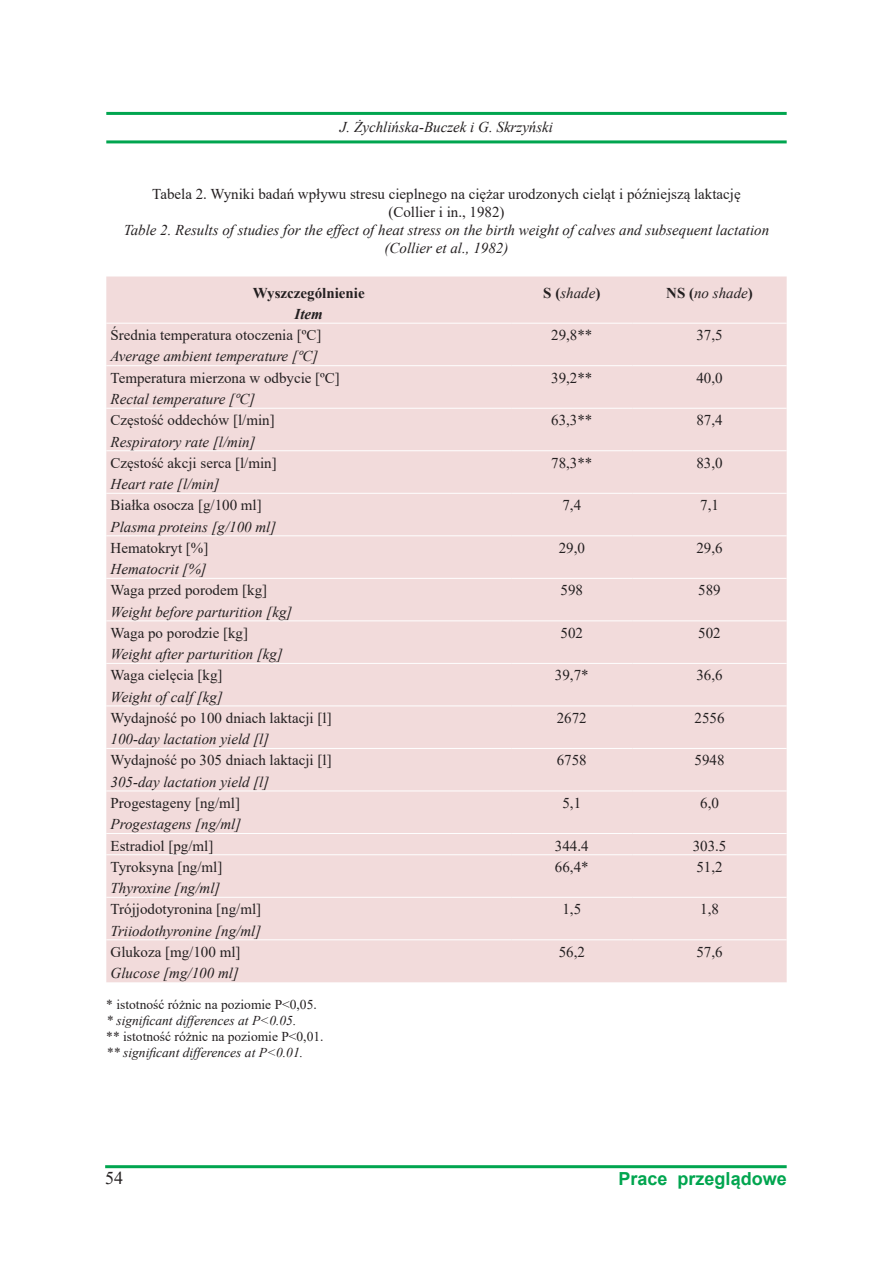
<style>
.page{position:relative;width:893px;height:1263px;background:#fff}
.page>*{position:absolute;margin:0;border:0;box-sizing:border-box;transform-origin:0 0}
.t1{font:700 18px "Arial";color:#00a54f}
.t2{font:18px "Times New Roman";color:#231f20}
.Normalny{font:15px "Times New Roman";color:#231f20}
.Normalny-2{font:italic 15px/18px "Times New Roman";color:#231f20;text-align:center}
.Normalny-3{font:700 15px "Times New Roman";color:#231f20}
.Normalny-4{font:italic 700 15px "Times New Roman";color:#231f20}
.Normalny-5{font:13.5px "Times New Roman";color:#231f20}
.Normalny-6{font:italic 13.5px "Times New Roman";color:#231f20}
.s1{font-weight:700;font-style:normal}
</style>
<div class="page">
<hr style="left:106px;top:112px;width:681px;height:3px;background:#00a54f">
<hr style="left:106px;top:140px;width:681px;height:3px;background:#00a54f">
<hr style="left:105px;top:1165px;width:682px;height:3px;background:#00a54f">
<div style="left:106px;top:276px;width:681px;height:706px;background:#f2dbdb"></div>
<hr style="left:106px;top:323px;width:405px;height:1px;background:#fff">
<hr style="left:511px;top:323px;width:121px;height:1px;background:#fff">
<hr style="left:632px;top:323px;width:155px;height:1px;background:#fff">
<hr style="left:106px;top:365px;width:405px;height:1px;background:#fff">
<hr style="left:511px;top:365px;width:121px;height:1px;background:#fff">
<hr style="left:632px;top:365px;width:155px;height:1px;background:#fff">
<hr style="left:106px;top:408px;width:405px;height:1px;background:#fff">
<hr style="left:511px;top:408px;width:121px;height:1px;background:#fff">
<hr style="left:632px;top:408px;width:155px;height:1px;background:#fff">
<hr style="left:106px;top:450px;width:405px;height:1px;background:#fff">
<hr style="left:511px;top:450px;width:121px;height:1px;background:#fff">
<hr style="left:632px;top:450px;width:155px;height:1px;background:#fff">
<hr style="left:106px;top:493px;width:405px;height:1px;background:#fff">
<hr style="left:511px;top:493px;width:121px;height:1px;background:#fff">
<hr style="left:632px;top:493px;width:155px;height:1px;background:#fff">
<hr style="left:106px;top:535px;width:405px;height:1px;background:#fff">
<hr style="left:511px;top:535px;width:121px;height:1px;background:#fff">
<hr style="left:632px;top:535px;width:155px;height:1px;background:#fff">
<hr style="left:106px;top:578px;width:405px;height:1px;background:#fff">
<hr style="left:511px;top:578px;width:121px;height:1px;background:#fff">
<hr style="left:632px;top:578px;width:155px;height:1px;background:#fff">
<hr style="left:106px;top:620px;width:405px;height:1px;background:#fff">
<hr style="left:511px;top:620px;width:121px;height:1px;background:#fff">
<hr style="left:632px;top:620px;width:155px;height:1px;background:#fff">
<hr style="left:106px;top:663px;width:405px;height:1px;background:#fff">
<hr style="left:511px;top:663px;width:121px;height:1px;background:#fff">
<hr style="left:632px;top:663px;width:155px;height:1px;background:#fff">
<hr style="left:106px;top:705px;width:405px;height:1px;background:#fff">
<hr style="left:511px;top:705px;width:121px;height:1px;background:#fff">
<hr style="left:632px;top:705px;width:155px;height:1px;background:#fff">
<hr style="left:106px;top:748px;width:405px;height:1px;background:#fff">
<hr style="left:511px;top:748px;width:121px;height:1px;background:#fff">
<hr style="left:632px;top:748px;width:155px;height:1px;background:#fff">
<hr style="left:106px;top:790px;width:405px;height:1px;background:#fff">
<hr style="left:511px;top:790px;width:121px;height:1px;background:#fff">
<hr style="left:632px;top:790px;width:155px;height:1px;background:#fff">
<hr style="left:106px;top:833px;width:405px;height:1px;background:#fff">
<hr style="left:511px;top:833px;width:121px;height:1px;background:#fff">
<hr style="left:632px;top:833px;width:155px;height:1px;background:#fff">
<hr style="left:106px;top:854px;width:405px;height:1px;background:#fff">
<hr style="left:511px;top:854px;width:121px;height:1px;background:#fff">
<hr style="left:632px;top:854px;width:155px;height:1px;background:#fff">
<hr style="left:106px;top:897px;width:405px;height:1px;background:#fff">
<hr style="left:511px;top:897px;width:121px;height:1px;background:#fff">
<hr style="left:632px;top:897px;width:155px;height:1px;background:#fff">
<hr style="left:106px;top:939px;width:405px;height:1px;background:#fff">
<hr style="left:511px;top:939px;width:121px;height:1px;background:#fff">
<hr style="left:632px;top:939px;width:155px;height:1px;background:#fff">
<p class="Normalny-2" style="left:340px;top:118px;width:215px">J. Żychlińska-Buczek i G. Skrzyński</p>
<p class="Normalny" style="left:152px;top:183px;width:590px">Tabela 2. Wyniki badań wpływu stresu cieplnego na ciężar urodzonych cieląt i późniejszą laktację</p>
<p class="Normalny" style="left:388px;top:201px;width:118px">(Collier i in., 1982)</p>
<p class="Normalny-2" style="left:124px;top:220px;width:647px">Table 2. Results of studies for the effect of heat stress on the birth weight of calves and subsequent lactation (Collier et al., 1982)</p>
<p class="Normalny-3" style="left:253px;top:282px;width:113px">Wyszczególnienie</p>
<p class="Normalny-4" style="left:295px;top:303px;width:30px">Item</p>
<p class="Normalny-2" style="left:543px;top:283px;width:59px"><span class="s1">S (</span>shade<span class="s1">)</span></p>
<p class="Normalny-2" style="left:666px;top:283px;width:88px"><span class="s1">NS (</span>no shade<span class="s1">)</span></p>
<p class="Normalny" style="left:111px;top:325px;width:212px">Średnia temperatura otoczenia [ºC]</p>
<p class="Normalny-2" style="left:111px;top:347px;width:209px">Average ambient temperature [ºC]</p>
<p class="Normalny" style="left:551px;top:325px;width:43px">29,8**</p>
<p class="Normalny" style="left:696px;top:325px;width:28px">37,5</p>
<p class="Normalny" style="left:111px;top:367px;width:231px">Temperatura mierzona w odbycie [ºC]</p>
<p class="Normalny-2" style="left:111px;top:390px;width:146px">Rectal temperature [ºC]</p>
<p class="Normalny" style="left:551px;top:367px;width:43px">39,2**</p>
<p class="Normalny" style="left:696px;top:367px;width:28px">40,0</p>
<p class="Normalny" style="left:111px;top:410px;width:166px">Częstość oddechów [l/min]</p>
<p class="Normalny-2" style="left:111px;top:432px;width:147px">Respiratory rate [l/min]</p>
<p class="Normalny" style="left:551px;top:410px;width:43px">63,3**</p>
<p class="Normalny" style="left:696px;top:410px;width:28px">87,4</p>
<p class="Normalny" style="left:111px;top:452px;width:168px">Częstość akcji serca [l/min]</p>
<p class="Normalny-2" style="left:111px;top:475px;width:111px">Heart rate [l/min]</p>
<p class="Normalny" style="left:551px;top:452px;width:43px">78,3**</p>
<p class="Normalny" style="left:696px;top:452px;width:28px">83,0</p>
<p class="Normalny" style="left:111px;top:495px;width:153px">Białka osocza [g/100 ml]</p>
<p class="Normalny-2" style="left:111px;top:517px;width:167px">Plasma proteins [g/100 ml]</p>
<p class="Normalny" style="left:562px;top:495px;width:20px">7,4</p>
<p class="Normalny" style="left:700px;top:495px;width:20px">7,1</p>
<p class="Normalny" style="left:111px;top:537px;width:99px">Hematokryt [%]</p>
<p class="Normalny-2" style="left:111px;top:560px;width:98px">Hematocrit [%]</p>
<p class="Normalny" style="left:559px;top:537px;width:28px">29,0</p>
<p class="Normalny" style="left:696px;top:537px;width:28px">29,6</p>
<p class="Normalny" style="left:111px;top:580px;width:158px">Waga przed porodem [kg]</p>
<p class="Normalny-2" style="left:111px;top:602px;width:183px">Weight before parturition [kg]</p>
<p class="Normalny" style="left:560px;top:580px;width:24px">598</p>
<p class="Normalny" style="left:698px;top:580px;width:24px">589</p>
<p class="Normalny" style="left:111px;top:622px;width:139px">Waga po porodzie [kg]</p>
<p class="Normalny-2" style="left:111px;top:645px;width:174px">Weight after parturition [kg]</p>
<p class="Normalny" style="left:560px;top:622px;width:24px">502</p>
<p class="Normalny" style="left:698px;top:622px;width:24px">502</p>
<p class="Normalny" style="left:111px;top:665px;width:114px">Waga cielęcia [kg]</p>
<p class="Normalny-2" style="left:111px;top:687px;width:114px">Weight of calf [kg]</p>
<p class="Normalny" style="left:555px;top:665px;width:35px">39,7*</p>
<p class="Normalny" style="left:696px;top:665px;width:28px">36,6</p>
<p class="Normalny" style="left:111px;top:707px;width:223px">Wydajność po 100 dniach laktacji [l]</p>
<p class="Normalny-2" style="left:111px;top:730px;width:160px">100-day lactation yield [l]</p>
<p class="Normalny" style="left:557px;top:707px;width:31px">2672</p>
<p class="Normalny" style="left:694px;top:707px;width:31px">2556</p>
<p class="Normalny" style="left:111px;top:750px;width:223px">Wydajność po 305 dniach laktacji [l]</p>
<p class="Normalny-2" style="left:111px;top:772px;width:160px">305-day lactation yield [l]</p>
<p class="Normalny" style="left:557px;top:750px;width:31px">6758</p>
<p class="Normalny" style="left:694px;top:750px;width:31px">5948</p>
<p class="Normalny" style="left:111px;top:792px;width:131px">Progestageny [ng/ml]</p>
<p class="Normalny-2" style="left:111px;top:815px;width:132px">Progestagens [ng/ml]</p>
<p class="Normalny" style="left:562px;top:792px;width:20px">5,1</p>
<p class="Normalny" style="left:700px;top:792px;width:20px">6,0</p>
<p class="Normalny" style="left:111px;top:835px;width:104px">Estradiol [pg/ml]</p>
<p class="Normalny" style="left:555px;top:835px;width:35px">344.4</p>
<p class="Normalny" style="left:693px;top:835px;width:35px">303.5</p>
<p class="Normalny" style="left:111px;top:856px;width:113px">Tyroksyna [ng/ml]</p>
<p class="Normalny-2" style="left:111px;top:879px;width:111px">Thyroxine [ng/ml]</p>
<p class="Normalny" style="left:555px;top:856px;width:35px">66,4*</p>
<p class="Normalny" style="left:696px;top:856px;width:28px">51,2</p>
<p class="Normalny" style="left:111px;top:899px;width:152px">Trójjodotyronina [ng/ml]</p>
<p class="Normalny-2" style="left:111px;top:921px;width:152px">Triiodothyronine [ng/ml]</p>
<p class="Normalny" style="left:111px;top:941px;width:131px">Glukoza [mg/100 ml]</p>
<p class="Normalny-2" style="left:111px;top:964px;width:130px">Glucose [mg/100 ml]</p>
<p class="Normalny-5" style="left:106px;top:995px;width:212px">* istotność różnic na poziomie P&lt;0,05.</p>
<p class="Normalny-6" style="left:106px;top:1011px;width:192px">* significant differences at P&lt;0.05.</p>
<p class="Normalny-5" style="left:106px;top:1027px;width:219px">** istotność różnic na poziomie P&lt;0,01.</p>
<p class="Normalny-6" style="left:106px;top:1043px;width:198px">** significant differences at P&lt;0.01.</p>
<p class="Normalny" style="left:562px;top:899px;width:20px">1,5</p>
<p class="Normalny" style="left:700px;top:899px;width:20px">1,8</p>
<p class="Normalny" style="left:559px;top:941px;width:28px">56,2</p>
<p class="Normalny" style="left:696px;top:941px;width:28px">57,6</p>
<p class="t2" style="left:105px;top:1165px;width:19px">54</p>
<p class="t1" style="left:619px;top:1166px;width:170px">Prace przeglądowe</p>
</div>
